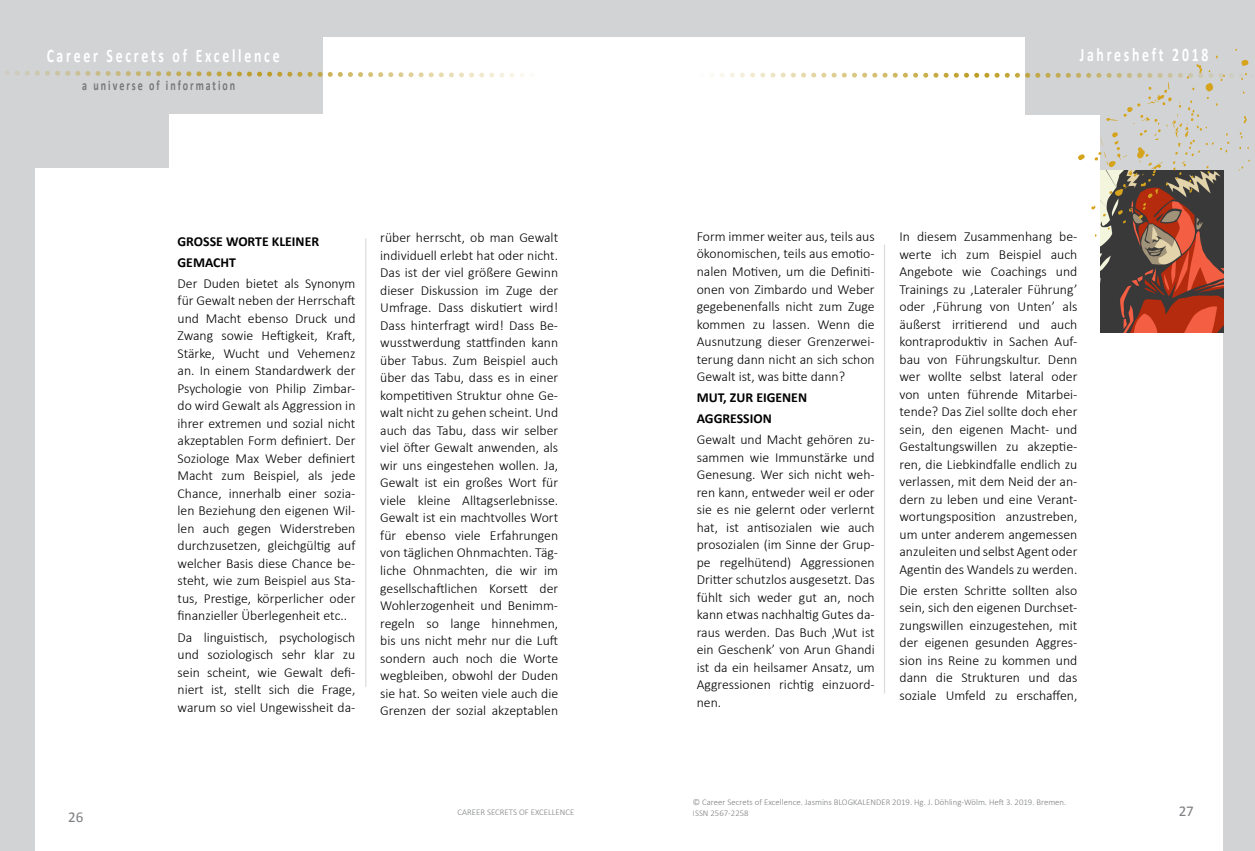
<style>
.page{position:relative;width:1255px;height:851px;background:#fff}
.page>*{position:absolute;margin:0;border:0;box-sizing:border-box;transform-origin:0 0}
.t1{font:700 19.25px "Calibri";letter-spacing:.2em;color:#fff;scale:.71 1}
.t2{font:15px "Calibri";color:#7c7e81}
.t3{font:700 14px "Calibri";letter-spacing:.2em;color:#777878;scale:.71 1}
.t4{font:300 13.75px/17.5px "Calibri";color:#000;text-align:justify}
.t5{font:700 13.75px/21px "Calibri";color:#000}
.t6{font:300 8.75px/10.5px "Calibri";color:#7c7e81}
</style>
<div class="page">
<div style="left:1024px;top:0;width:230px;height:114px;background:#d1d3d4"></div>
<div style="left:628px;top:0;width:626px;height:37px;background:#d1d3d4"></div>
<div style="left:1223px;top:0;width:31px;height:850px;background:#d1d3d4"></div>
<hr style="left:883px;top:244px;width:2px;height:449px;background:#dcddde">
<img style="left:1100px;top:237px;width:123px;height:95px">
<div style="left:4px;top:0;width:318px;height:113px;background:#d1d3d4"></div>
<div style="left:0;top:0;width:628px;height:37px;background:#d1d3d4"></div>
<div style="left:0;top:0;width:35px;height:850px;background:#d1d3d4"></div>
<hr style="left:365px;top:238px;width:1px;height:449px;background:#dcddde">
<svg style="left:5px;top:49px;width:1250px;height:188px"></svg>
<h1 class="t1" style="left:47px;top:44px;width:330px">Career Secrets of Excellence</h1>
<p class="t3" style="left:82px;top:77px;width:217px">a universe of information</p>
<h1 class="t1" style="left:1079px;top:42px;width:183px">Jahresheft 2018</h1>
<p class="t2" style="left:68px;top:807px;width:17px">26</p>
<p class="t5" style="left:177px;top:230px;width:143px">GROSSE WORTE KLEINER<br>GEMACHT</p>
<p class="t4" style="left:177px;top:273px;width:179px">Der Duden bietet als Synonym für Gewalt neben der Herrschaft und Macht ebenso Druck und Zwang sowie Heftigkeit, Kraft, Stärke, Wucht und Vehemenz an. In einem Standardwerk der Psychologie von Philip Zimbar&shy;do wird Gewalt als Aggression in ihrer extremen und sozial nicht akzeptablen Form definiert. Der Soziologe Max Weber definiert Macht zum Beispiel, als jede Chance, innerhalb einer sozia&shy;len Beziehung den eigenen Wil&shy;len auch gegen Widerstreben durchzusetzen, gleichgültig auf welcher Basis diese Chance be&shy;steht, wie zum Beispiel aus Sta&shy;tus, Prestige, körperlicher oder finanzieller Überlegenheit etc..</p>
<p class="t4" style="left:177px;top:627px;width:179px">Da linguistisch, psychologisch und soziologisch sehr klar zu sein scheint, wie Gewalt defi&shy;niert ist, stellt sich die Frage, warum so viel Ungewissheit da-</p>
<p class="t4" style="left:380px;top:228px;width:179px">rüber herrscht, ob man Gewalt individuell erlebt hat oder nicht.<br>Das ist der viel größere Gewinn dieser Diskussion im Zuge der Umfrage. Dass diskutiert wird!<br>Dass hinterfragt wird! Dass Be&shy;wusstwerdung stattfinden kann über Tabus. Zum Beispiel auch über das Tabu, dass es in einer kompetitiven Struktur ohne Ge&shy;walt nicht zu gehen scheint. Und auch das Tabu, dass wir selber viel öfter Gewalt anwenden, als wir uns eingestehen wollen. Ja, Gewalt ist ein großes Wort für viele kleine Alltagserlebnisse.<br>Gewalt ist ein machtvolles Wort für ebenso viele Erfahrungen von täglichen Ohnmachten. Täg&shy;liche Ohnmachten, die wir im gesellschaftlichen Korsett der Wohlerzogenheit und Benimm&shy;regeln so lange hinnehmen, bis uns nicht mehr nur die Luft sondern auch noch die Worte wegbleiben, obwohl der Duden sie hat. So weiten viele auch die Grenzen der sozial akzeptablen</p>
<p class="t4" style="left:696px;top:227px;width:179px">Form immer weiter aus, teils aus ökonomischen, teils aus emotio&shy;nalen Motiven, um die Definiti&shy;onen von Zimbardo und Weber gegebenenfalls nicht zum Zuge kommen zu lassen. Wenn die Ausnutzung dieser Grenzerwei&shy;terung dann nicht an sich schon Gewalt ist, was bitte dann?</p>
<p class="t5" style="left:696px;top:387px;width:112px">MUT, ZUR EIGENEN<br>AGGRESSION</p>
<p class="t4" style="left:696px;top:430px;width:179px">Gewalt und Macht gehören zu&shy;sammen wie Immunstärke und Genesung. Wer sich nicht weh&shy;ren kann, entweder weil er oder sie es nie gelernt oder verlernt hat, ist antisozialen wie auch prosozialen (im Sinne der Grup&shy;pe regelhütend) Aggressionen Dritter schutzlos ausgesetzt. Das fühlt sich weder gut an, noch kann etwas nachhaltig Gutes da&shy;raus werden. Das Buch ‚Wut ist ein Geschenk’ von Arun Ghandi ist da ein heilsamer Ansatz, um Aggressionen richtig einzuord&shy;nen.</p>
<p class="t4" style="left:899px;top:227px;width:179px">In diesem Zusammenhang be&shy;werte ich zum Beispiel auch Angebote wie Coachings und Trainings zu ‚Lateraler Führung’ oder ‚Führung von Unten’ als äußerst irritierend und auch kontraproduktiv in Sachen Auf&shy;bau von Führungskultur. Denn wer wollte selbst lateral oder von unten führende Mitarbei&shy;tende? Das Ziel sollte doch eher sein, den eigenen Macht- und Gestaltungswillen zu akzeptie&shy;ren, die Liebkindfalle endlich zu verlassen, mit dem Neid der an&shy;dern zu leben und eine Verant&shy;wortungsposition anzustreben, um unter anderem angemessen anzuleiten und selbst Agent oder Agentin des Wandels zu werden.</p>
<p class="t4" style="left:899px;top:581px;width:179px">Die ersten Schritte sollten also sein, sich den eigenen Durchset&shy;zungswillen einzugestehen, mit der eigenen gesunden Aggres&shy;sion ins Reine zu kommen und dann die Strukturen und das soziale Umfeld zu erschaffen,</p>
<p class="t6" style="left:457px;top:806px;width:118px">CAREER SECRETS OF EXCELLENCE</p>
<p class="t6" style="left:693px;top:796px;width:375px">© Career Secrets of Excellence. Jasmins BLOGKALENDER 2019. Hg. J. Döhling-Wölm. Heft 3. 2019. Bremen.<br>ISSN 2567-2258</p>
<p class="t2" style="left:1178px;top:801px;width:17px">27</p>
</div>
